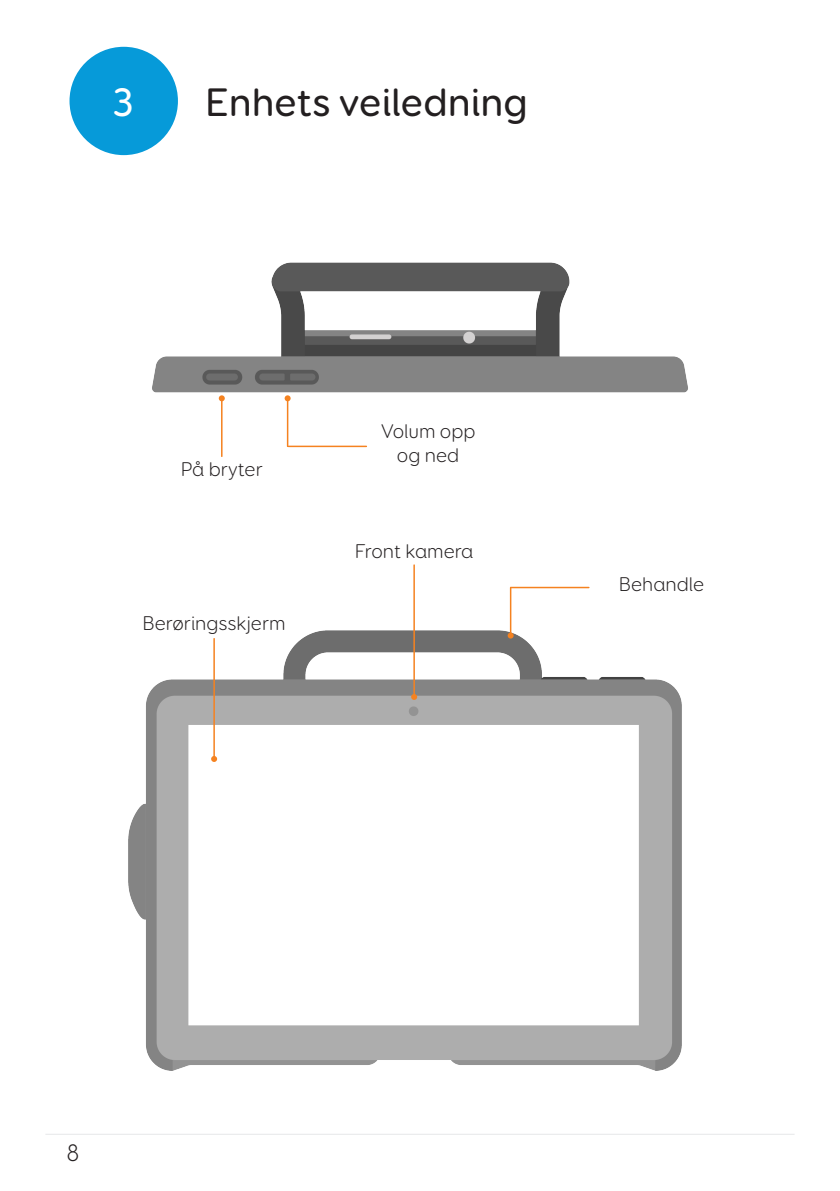
<style>
.page{position:relative;width:840px;height:1191px;background:#fff}
.page>*{position:absolute;margin:0;border:0;box-sizing:border-box;transform-origin:0 0}
.Page___section_headi{font:500 40px "Booster Next FY";color:#231f20}
.t1{font:500 40px "Booster Next FY";color:#fff}
.t2{font:300 24px "Booster Next FY";color:#231f20}
.t3{font:300 20px/24px "Booster Next FY";color:#231f20;text-align:center}
</style>
<div class="page">
<hr style="left:45px;top:1133px;width:749px;height:1px;background:#e6e7e9">
<hr style="left:221px;top:398px;width:1px;height:58px;background:#f58220">
<img style="left:74px;top:584px;width:662px;height:551px">
<hr style="left:213px;top:638px;width:2px;height:121px;background:#f58220">
<svg style="left:211px;top:756px;width:6px;height:6px"></svg>
<hr style="left:413px;top:565px;width:1px;height:132px;background:#f58220">
<svg style="left:411px;top:694px;width:6px;height:6px"></svg>
<hr style="left:287px;top:398px;width:1px;height:48px;background:#f58220">
<hr style="left:509px;top:587px;width:2px;height:48px;background:#f58220">
<svg style="left:507px;top:632px;width:6px;height:6px"></svg>
<hr style="left:288px;top:445px;width:78px;height:2px;background:#f58220">
<hr style="left:510px;top:587px;width:78px;height:1px;background:#f58220">
<img style="left:152px;top:262px;width:536px;height:151px">
<div style="left:69px;top:47px;width:109px;height:108px;background:#069ad9;border-radius:50%"></div>
<p class="t1" style="left:113px;top:77px;width:23px">3</p>
<p class="Page___section_headi" style="left:205px;top:77px;width:324px">Enhets veiledning</p>
<p class="t3" style="left:180px;top:456px;width:84px">På bryter</p>
<p class="t3" style="left:142px;top:611px;width:145px">Berøringsskjerm</p>
<p class="t3" style="left:380px;top:419px;width:96px">Volum opp og ned</p>
<p class="t3" style="left:354px;top:539px;width:120px">Front kamera</p>
<p class="t3" style="left:618px;top:572px;width:87px">Behandle</p>
<p class="t2" style="left:66px;top:1138px;width:14px">8</p>
</div>
